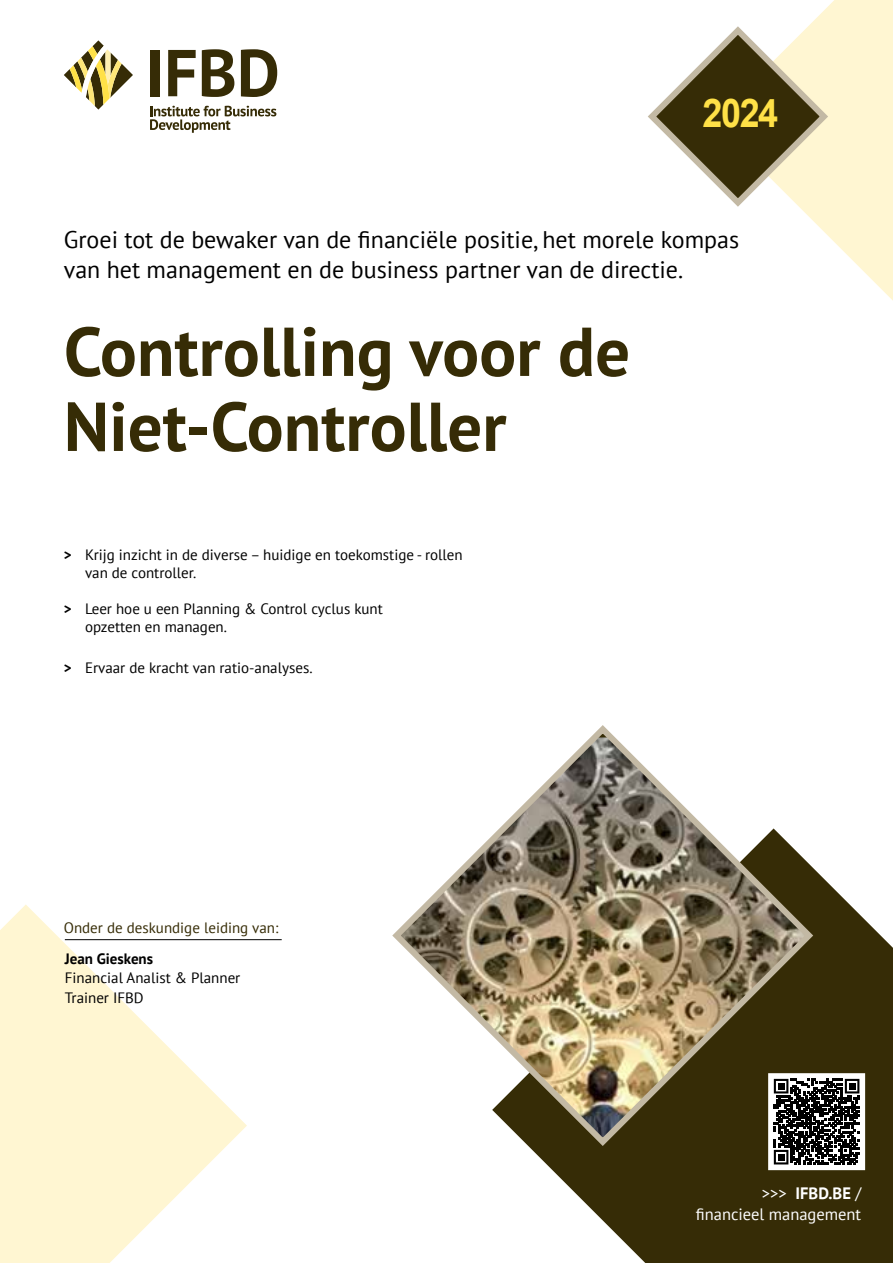
<style>
.page{position:relative;width:893px;height:1263px;background:#fff}
.page>*{position:absolute;margin:0;border:0;box-sizing:border-box;transform-origin:0 0}
.t1{font:700 69px/75px "PT Sans";color:#362c06}
.t2{font:700 39.6px "Arial";color:#ffe147;scale:.91 1}
.t3{font:24px/30px "PT Sans";color:#000}
.t4{font:16.5px/21px "PT Sans";color:#fff;text-align:right}
.t5{font:15px/18px "PT Sans";color:#000}
.t6{font:15px "PT Sans";color:#362c06}
.t7{font:700 15px "PT Sans";color:#000}
.s1{font-weight:700}
</style>
<div class="page">
<svg style="left:803px;top:0;width:90px;height:301px;fill:#fff6d2"></svg>
<svg style="left:0;top:904px;width:247px;height:359px;fill:#fff6d2"></svg>
<svg style="left:648px;top:22px;width:184px;height:189px"></svg>
<svg style="left:532px;top:872px;width:361px;height:391px;fill:#362c06"></svg>
<svg style="left:64px;top:40px;width:69px;height:70px"></svg>
<div style="left:150px;top:50px;width:9px;height:46px;background:#362c06"></div>
<svg style="left:168px;top:50px;width:28px;height:46px"></svg>
<svg style="left:202px;top:49px;width:32px;height:48px"></svg>
<svg style="left:241px;top:49px;width:36px;height:48px"></svg>
<svg style="left:150px;top:106px;width:126px;height:27px"></svg>
<img style="left:392px;top:725px;width:425px;height:425px">
<hr style="left:65px;top:939px;width:217px;height:1px;background:#000">
<div style="left:770px;top:1075px;width:94px;height:94px;background:linear-gradient(to right,#fff,#fff)"></div>
<svg style="left:774px;top:1079px;width:85px;height:85px"></svg>
<div style="left:768px;top:1073px;width:97px;height:97px;border:3px solid #fff"></div>
<h2 class="t2" style="left:702px;top:87px;width:85px">2024</h2>
<h3 class="t3" style="left:64px;top:224px;width:677px">Groei tot de bewaker van de financiële positie, het morele kompas van het management en de business partner van de directie.</h3>
<h1 class="t1" style="left:64px;top:313px;width:568px">Controlling voor de<br>Niet-Controller</h1>
<p class="t5" style="left:85px;top:545px;width:379px;text-indent:-21px"><span class="s1">&gt;</span> Krijg inzicht in de diverse – huidige en toekomstige - rollen van de controller.</p>
<p class="t5" style="left:85px;top:600px;width:299px;text-indent:-21px"><span class="s1">&gt;</span> Leer hoe u een Planning &amp; Control cyclus kunt opzetten en managen.</p>
<p class="t5" style="left:64px;top:658px;width:250px"><span class="s1">&gt;</span> Ervaar de kracht van ratio-analyses.</p>
<p class="t6" style="left:64px;top:918px;width:216px">Onder de deskundige leiding van:</p>
<p class="t7" style="left:65px;top:948px;width:90px">Jean Gieskens</p>
<p class="t5" style="left:65px;top:968px;width:177px;line-height:19.5px">Financial Analist &amp; Planner<br>Trainer IFBD</p>
<p class="t4" style="left:696px;top:1182px;width:167px">&gt;&gt;&gt; <span class="s1">IFBD.BE</span> / financieel management</p>
</div>
